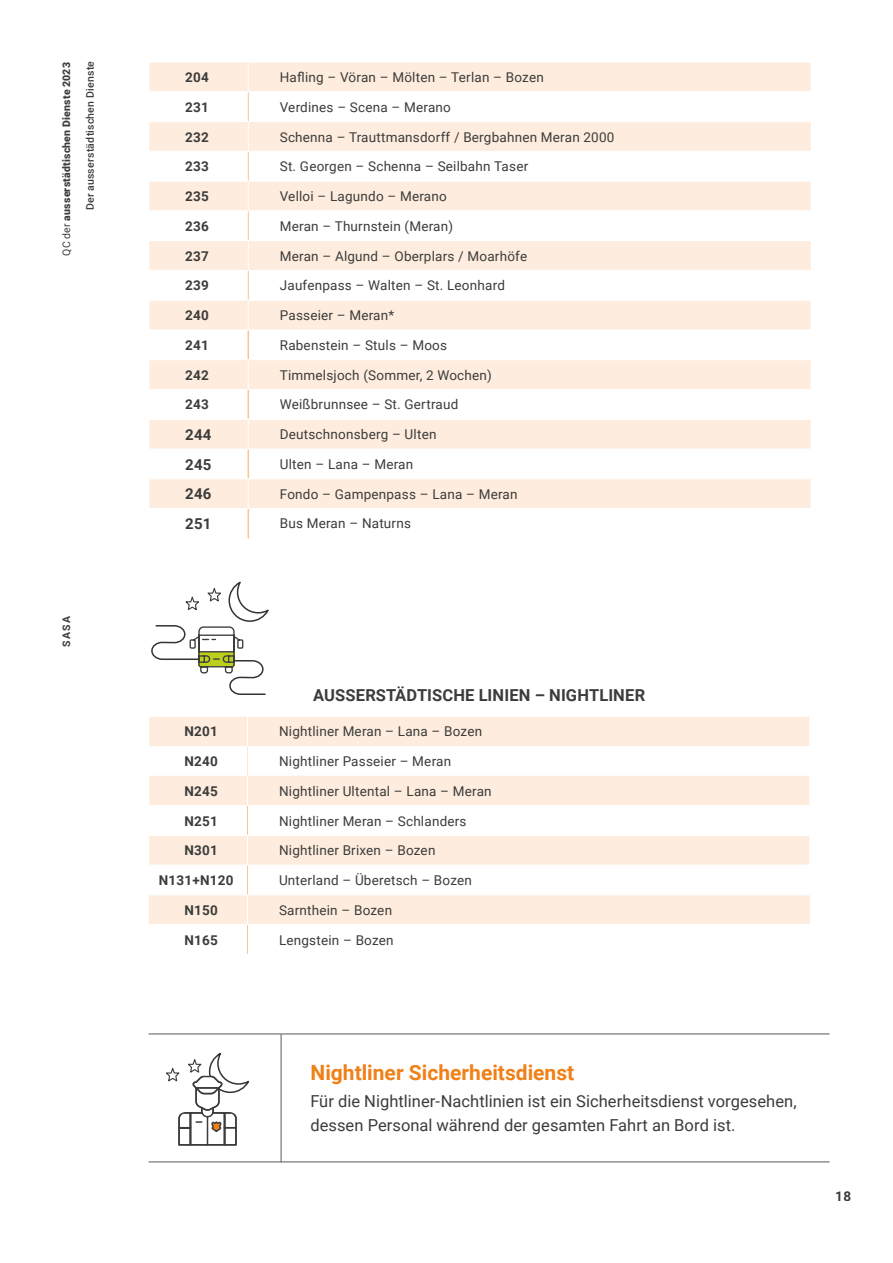
<style>
.page{position:relative;width:893px;height:1263px;background:#fff}
.page>*{position:absolute;margin:0;border:0;box-sizing:border-box;transform-origin:0 0}
.t1{font:700 21px "Roboto";color:#f08017}
.t2{font:16.5px/24px "Roboto";color:#3c3c3b}
.t3{font:700 16.5px "Roboto";letter-spacing:.01em;color:#3c3c3b}
.t4{font:700 15px "Roboto";letter-spacing:.015em;color:#3c3c3b}
.t5{font:13.5px "Roboto";letter-spacing:.015em;color:#3c3c3b}
.t6{font:700 13.5px "Roboto";letter-spacing:.015em;color:#3c3c3b}
.t7{font:900 10.5px "Roboto";letter-spacing:.02em;color:#3c3c3b}
.t8{font:500 10.5px "Roboto";letter-spacing:.02em;color:#3c3c3b}
.t9{font:700 10.5px "Roboto";color:#3c3c3b}
.s1{font-weight:400}
</style>
<div class="page">
<svg style="left:149px;top:63px;width:662px;height:445px;fill:#feedde"></svg>
<hr style="left:149px;top:91px;width:99px;height:1px;background:#fff">
<hr style="left:248px;top:91px;width:563px;height:1px;background:#fff">
<hr style="left:149px;top:121px;width:99px;height:1px;background:#fff">
<hr style="left:248px;top:121px;width:563px;height:1px;background:#fff">
<hr style="left:149px;top:151px;width:99px;height:1px;background:#fff">
<hr style="left:248px;top:151px;width:563px;height:1px;background:#fff">
<hr style="left:149px;top:181px;width:99px;height:1px;background:#fff">
<hr style="left:248px;top:181px;width:563px;height:1px;background:#fff">
<hr style="left:149px;top:210px;width:99px;height:1px;background:#fff">
<hr style="left:248px;top:210px;width:563px;height:1px;background:#fff">
<hr style="left:149px;top:240px;width:99px;height:1px;background:#fff">
<hr style="left:248px;top:240px;width:563px;height:1px;background:#fff">
<hr style="left:149px;top:270px;width:99px;height:1px;background:#fff">
<hr style="left:248px;top:270px;width:563px;height:1px;background:#fff">
<hr style="left:149px;top:300px;width:99px;height:1px;background:#fff">
<hr style="left:248px;top:300px;width:563px;height:1px;background:#fff">
<hr style="left:149px;top:330px;width:99px;height:1px;background:#fff">
<hr style="left:248px;top:330px;width:563px;height:1px;background:#fff">
<hr style="left:149px;top:359px;width:99px;height:1px;background:#fff">
<hr style="left:248px;top:359px;width:563px;height:1px;background:#fff">
<hr style="left:149px;top:389px;width:99px;height:1px;background:#fff">
<hr style="left:248px;top:389px;width:563px;height:1px;background:#fff">
<hr style="left:149px;top:419px;width:99px;height:1px;background:#fff">
<hr style="left:248px;top:419px;width:563px;height:1px;background:#fff">
<hr style="left:149px;top:449px;width:99px;height:1px;background:#fff">
<hr style="left:248px;top:449px;width:563px;height:1px;background:#fff">
<hr style="left:149px;top:478px;width:99px;height:1px;background:#fff">
<hr style="left:248px;top:478px;width:563px;height:1px;background:#fff">
<svg style="left:248px;top:63px;width:1px;height:475px"></svg>
<hr style="left:248px;top:508px;width:563px;height:1px;background:#fff">
<hr style="left:149px;top:1161px;width:680px;height:1px;background:#6b6b6a">
<hr style="left:281px;top:1034px;width:1px;height:128px;background:#6b6b6a">
<svg style="left:166px;top:1052px;width:83px;height:94px"></svg>
<hr style="left:149px;top:1033px;width:680px;height:1px;background:#6b6b6a">
<svg style="left:149px;top:717px;width:661px;height:207px;fill:#feedde"></svg>
<svg style="left:247px;top:717px;width:1px;height:29px"></svg>
<svg style="left:809px;top:717px;width:1px;height:29px"></svg>
<svg style="left:809px;top:776px;width:1px;height:29px"></svg>
<hr style="left:148px;top:805px;width:99px;height:1px;background:#fff">
<hr style="left:247px;top:805px;width:563px;height:1px;background:#fff">
<hr style="left:148px;top:835px;width:99px;height:1px;background:#fff">
<hr style="left:247px;top:835px;width:563px;height:1px;background:#fff">
<svg style="left:809px;top:836px;width:1px;height:29px"></svg>
<hr style="left:148px;top:865px;width:99px;height:1px;background:#fff">
<hr style="left:247px;top:865px;width:563px;height:1px;background:#fff">
<hr style="left:149px;top:894px;width:98px;height:1px;background:#fff">
<hr style="left:247px;top:894px;width:563px;height:1px;background:#fff">
<svg style="left:247px;top:776px;width:1px;height:178px"></svg>
<hr style="left:247px;top:924px;width:563px;height:1px;background:#fff">
<hr style="left:247px;top:746px;width:1px;height:30px;background:#fee8d3">
<svg style="left:151px;top:581px;width:118px;height:114px"></svg>
<p class="t7" style="left:59px;top:256px;width:195px;rotate:-90deg"><span class="s1">QC der</span> ausserstädtischen Dienste 2023</p>
<p class="t8" style="left:83px;top:210px;width:151px;rotate:-90deg">Der ausserstädtischen Dienste</p>
<p class="t9" style="left:59px;top:647px;width:32px;rotate:-90deg">SASA</p>
<p class="t6" style="left:185px;top:68px;width:25px">204</p>
<p class="t5" style="left:280px;top:68px;width:266px">Hafling – Vöran – Mölten – Terlan – Bozen</p>
<p class="t6" style="left:185px;top:97px;width:25px">231</p>
<p class="t5" style="left:280px;top:97px;width:173px">Verdines – Scena – Merano</p>
<p class="t6" style="left:185px;top:127px;width:25px">232</p>
<p class="t5" style="left:280px;top:127px;width:336px">Schenna – Trauttmansdorff / Bergbahnen Meran 2000</p>
<p class="t6" style="left:185px;top:157px;width:25px">233</p>
<p class="t5" style="left:280px;top:157px;width:250px">St. Georgen – Schenna – Seilbahn Taser</p>
<p class="t6" style="left:185px;top:187px;width:25px">235</p>
<p class="t5" style="left:280px;top:187px;width:169px">Velloi – Lagundo – Merano</p>
<p class="t6" style="left:185px;top:217px;width:25px">236</p>
<p class="t5" style="left:280px;top:217px;width:175px">Meran – Thurnstein (Meran)</p>
<p class="t6" style="left:185px;top:246px;width:25px">237</p>
<p class="t5" style="left:280px;top:246px;width:249px">Meran – Algund – Oberplars / Moarhöfe</p>
<p class="t6" style="left:185px;top:276px;width:25px">239</p>
<p class="t5" style="left:280px;top:276px;width:227px">Jaufenpass – Walten – St. Leonhard</p>
<p class="t6" style="left:185px;top:306px;width:25px">240</p>
<p class="t5" style="left:280px;top:306px;width:116px">Passeier – Meran*</p>
<p class="t6" style="left:185px;top:336px;width:25px">241</p>
<p class="t5" style="left:280px;top:336px;width:169px">Rabenstein – Stuls – Moos</p>
<p class="t6" style="left:185px;top:365px;width:25px">242</p>
<p class="t5" style="left:280px;top:365px;width:214px">Timmelsjoch (Sommer, 2 Wochen)</p>
<p class="t6" style="left:185px;top:395px;width:25px">243</p>
<p class="t5" style="left:280px;top:395px;width:180px">Weißbrunnsee – St. Gertraud</p>
<p class="t4" style="left:185px;top:424px;width:28px">244</p>
<p class="t5" style="left:280px;top:425px;width:158px">Deutschnonsberg – Ulten</p>
<p class="t4" style="left:185px;top:454px;width:28px">245</p>
<p class="t5" style="left:280px;top:455px;width:135px">Ulten – Lana – Meran</p>
<p class="t4" style="left:185px;top:483px;width:28px">246</p>
<p class="t5" style="left:280px;top:484px;width:239px">Fondo – Gampenpass – Lana – Meran</p>
<p class="t4" style="left:185px;top:513px;width:28px">251</p>
<p class="t5" style="left:280px;top:514px;width:133px">Bus Meran – Naturns</p>
<p class="t3" style="left:313px;top:684px;width:334px">AUSSERSTÄDTISCHE LINIEN – NIGHTLINER</p>
<p class="t6" style="left:184px;top:722px;width:35px">N201</p>
<p class="t5" style="left:279px;top:722px;width:205px">Nightliner Meran – Lana – Bozen</p>
<p class="t6" style="left:184px;top:752px;width:35px">N240</p>
<p class="t5" style="left:279px;top:752px;width:174px">Nightliner Passeier – Meran</p>
<p class="t6" style="left:184px;top:781px;width:35px">N245</p>
<p class="t5" style="left:279px;top:781px;width:214px">Nightliner Ultental – Lana – Meran</p>
<p class="t6" style="left:184px;top:811px;width:35px">N251</p>
<p class="t5" style="left:279px;top:811px;width:189px">Nightliner Meran – Schlanders</p>
<p class="t6" style="left:184px;top:841px;width:35px">N301</p>
<p class="t5" style="left:279px;top:841px;width:158px">Nightliner Brixen – Bozen</p>
<p class="t6" style="left:159px;top:871px;width:76px">N131+N120</p>
<p class="t5" style="left:279px;top:871px;width:194px">Unterland – Überetsch – Bozen</p>
<p class="t6" style="left:184px;top:900px;width:35px">N150</p>
<p class="t5" style="left:279px;top:900px;width:115px">Sarnthein – Bozen</p>
<p class="t6" style="left:184px;top:930px;width:35px">N165</p>
<p class="t5" style="left:279px;top:930px;width:116px">Lengstein – Bozen</p>
<h1 class="t1" style="left:310px;top:1058px;width:265px">Nightliner Sicherheitsdienst</h1>
<p class="t2" style="left:310px;top:1089px;width:488px">Für die Nightliner-Nachtlinien ist ein Sicherheitsdienst vorgesehen, dessen Personal während der gesamten Fahrt an Bord ist.</p>
<p class="t6" style="left:836px;top:1186px;width:17px">18</p>
</div>
